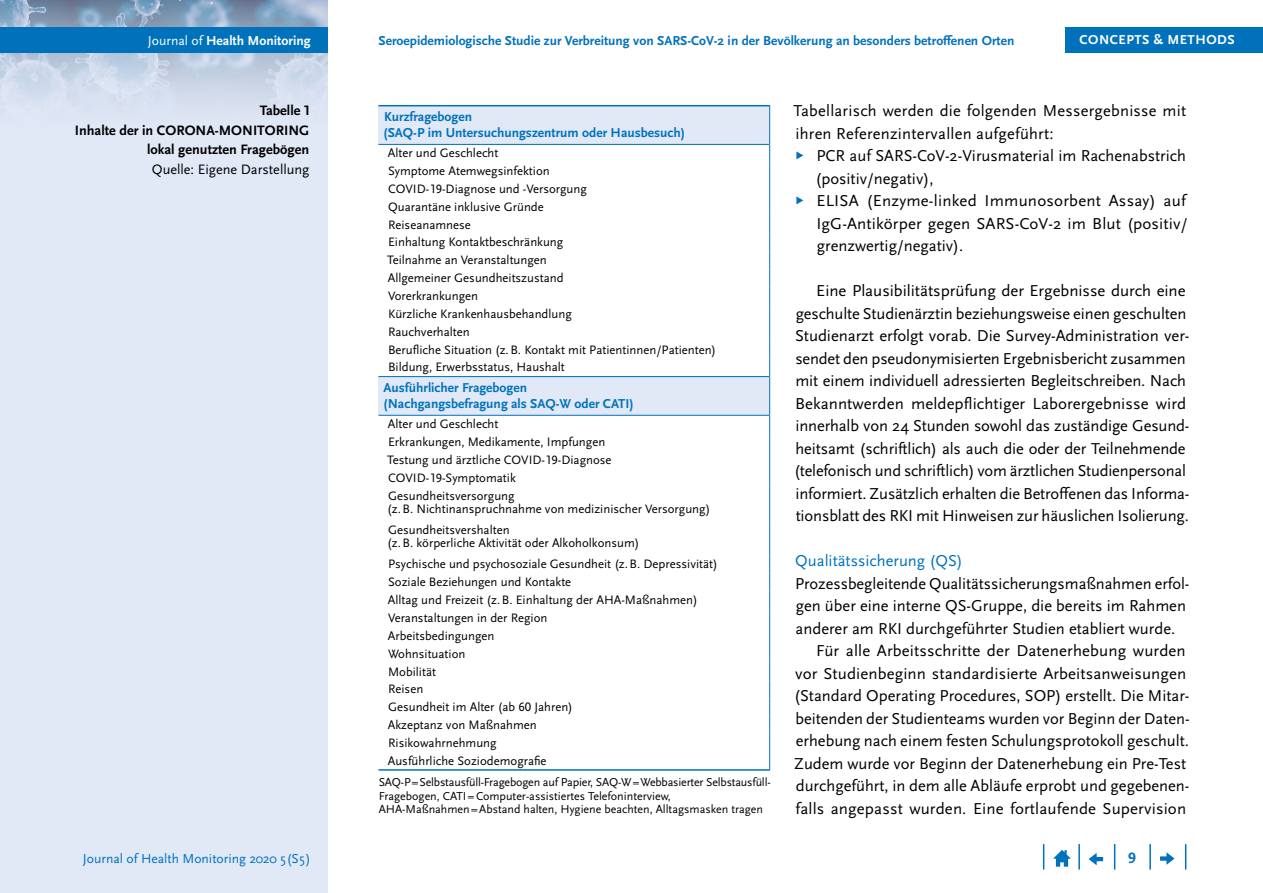
<style>
.page{position:relative;width:1263px;height:893px;background:#fff}
.page>*{position:absolute;margin:0;border:0;box-sizing:border-box;transform-origin:0 0}
.t1{font:16.5px/22.5px "Scala Sans Pro";color:#000}
.t2{font:16.5px "Scala Sans Pro";color:#0072bc}
.t3{font:700 15.75px "Scala Sans Pro";color:#0072bc}
.t4{font:700 14.25px/19.5px "Scala Sans Pro";color:#000;text-align:right}
.t5{font:14.25px "Scala Sans Pro";color:#000}
.t6{font:13.65px "Scala Sans Pro";color:#0072bc}
.t7{font:700 13.65px "Scala Sans Pro";color:#fff}
.t8{font:700 13.5px/16.5px "Scala Sans Pro";color:#0072bc}
.t9{font:700 13.5px "Scala Sans Pro";letter-spacing:.04em;color:#fff}
.t10{font:12.75px/17.9px "Scala Sans Pro";color:#000}
.t11{font:12px/13.5px "Scala Sans Pro";color:#000}
.s1{font-weight:400}
</style>
<div class="page">
<div style="left:0;top:0;width:327px;height:893px;background:#e1e8f6"></div>
<img style="left:0;top:0;width:327px;height:103px">
<div style="left:0;top:28px;width:327px;height:25px;background:#0072bc"></div>
<svg style="left:1185px;top:844px;width:1px;height:26px"></svg>
<hr style="left:1149px;top:844px;width:2px;height:26px;background:#0072bc">
<svg style="left:1114px;top:844px;width:1px;height:26px"></svg>
<hr style="left:1078px;top:844px;width:2px;height:26px;background:#0072bc">
<svg style="left:1043px;top:844px;width:1px;height:26px"></svg>
<svg style="left:1053px;top:850px;width:18px;height:17px"></svg>
<svg style="left:1089px;top:853px;width:14px;height:12px"></svg>
<svg style="left:1160px;top:852px;width:14px;height:13px"></svg>
<div style="left:1065px;top:28px;width:198px;height:25px;background:#0072bc"></div>
<div style="left:378px;top:106px;width:392px;height:38px;background:#e1e8f6"></div>
<div style="left:378px;top:377px;width:392px;height:38px;background:#e1e8f6"></div>
<hr style="left:378px;top:376px;width:391px;height:1px;background:#0072bc">
<hr style="left:378px;top:415px;width:391px;height:1px;background:#0072bc">
<hr style="left:769px;top:105px;width:1px;height:39px;background:#0072bc">
<svg style="left:769px;top:144px;width:1px;height:233px"></svg>
<hr style="left:769px;top:377px;width:1px;height:38px;background:#0072bc">
<svg style="left:769px;top:415px;width:1px;height:72px"></svg>
<hr style="left:769px;top:487px;width:1px;height:34px;background:#0072bc">
<hr style="left:769px;top:521px;width:1px;height:35px;background:#0072bc">
<svg style="left:769px;top:556px;width:1px;height:215px"></svg>
<hr style="left:378px;top:769px;width:391px;height:2px;background:#0072bc">
<hr style="left:378px;top:105px;width:391px;height:1px;background:#0072bc">
<hr style="left:378px;top:144px;width:391px;height:1px;background:#0072bc">
<p class="t7" style="left:148px;top:33px;width:164px"><span class="s1">Journal of</span> Health Monitoring</p>
<p class="t8" style="left:378px;top:33px;width:637px">Seroepidemiologische Studie zur Verbreitung von SARS-CoV-2 in der Bevölkerung an besonders betroffenen Orten</p>
<p class="t9" style="left:1079px;top:32px;width:157px">CONCEPTS &amp; METHODS</p>
<p class="t4" style="left:75px;top:101px;width:236px">Tabelle 1<br>Inhalte der in CORONA-MONITORING lokal genutzten Fragebögen</p>
<p class="t5" style="left:152px;top:161px;width:159px">Quelle: Eigene Darstellung</p>
<p class="t8" style="left:384px;top:108px;width:303px">Kurzfragebogen<br>(SAQ-P im Untersuchungszentrum oder Hausbesuch)</p>
<p class="t10" style="left:387px;top:144px;width:331px">Alter und Geschlecht<br>Symptome Atemwegsinfektion<br>COVID-19-Diagnose und -Versorgung<br>Quarantäne inklusive Gründe<br>Reiseanamnese<br>Einhaltung Kontaktbeschränkung<br>Teilnahme an Veranstaltungen<br>Allgemeiner Gesundheitszustand<br>Vorerkrankungen<br>Kürzliche Krankenhausbehandlung<br>Rauchverhalten<br>Berufliche Situation (z.B. Kontakt mit Patientinnen/Patienten)<br>Bildung, Erwerbsstatus, Haushalt</p>
<p class="t8" style="left:383px;top:379px;width:252px">Ausführlicher Fragebogen (Nachgangsbefragung als SAQ-W oder CATI)</p>
<p class="t10" style="left:387px;top:415px;width:226px">Alter und Geschlecht<br>Erkrankungen, Medikamente, Impfungen<br>Testung und ärztliche COVID-19-Diagnose<br>COVID-19-Symptomatik<br>Gesundheitsversorgung</p>
<p class="t10" style="left:387px;top:498px;width:325px;line-height:21px">(z.B. Nichtinanspruchnahme von medizinischer Versorgung)<br>Gesundheitsvershalten</p>
<p class="t10" style="left:387px;top:533px;width:332px;line-height:21px">(z.B. körperliche Aktivität oder Alkoholkonsum)<br>Psychische und psychosoziale Gesundheit (z.B. Depressivität)</p>
<p class="t10" style="left:388px;top:573px;width:311px">Soziale Beziehungen und Kontakte<br>Alltag und Freizeit (z.B. Einhaltung der AHA-Maßnahmen)<br>Veranstaltungen in der Region<br>Arbeitsbedingungen<br>Wohnsituation<br>Mobilität<br>Reisen<br>Gesundheit im Alter (ab 60 Jahren)<br>Akzeptanz von Maßnahmen<br>Risikowahrnehmung<br>Ausführliche Soziodemografie</p>
<p class="t11" style="left:379px;top:775px;width:393px">SAQ-P = Selbstausfüll-Fragebogen auf Papier, SAQ-W = Webbasierter Selbstausfüll-<br>Fragebogen, CATI = Computer-assistiertes Telefoninterview,<br>AHA-Maßnahmen = Abstand halten, Hygiene beachten, Alltagsmasken tragen</p>
<p class="t1" style="left:794px;top:99px;width:394px">Tabellarisch werden die folgenden Messergebnisse mit ihren Referenzintervallen aufgeführt:</p>
<p class="t1" style="left:815px;top:144px;width:374px">PCR auf SARS-CoV-2-Virusmaterial im Rachenabstrich (positiv/negativ),<br>ELISA (Enzyme-linked Immunosorbent Assay) auf IgG-Antikörper gegen SARS-CoV-2 im Blut (positiv/ grenzwertig/negativ).</p>
<p class="t1" style="left:794px;top:279px;width:397px;text-indent:22px">Eine Plausibilitätsprüfung der Ergebnisse durch eine geschulte Studienärztin beziehungsweise einen geschulten Studienarzt erfolgt vorab. Die Survey-Administration ver&shy;sendet den pseudonymisierten Ergebnisbericht zusammen mit einem individuell adressierten Begleitschreiben. Nach Bekanntwerden meldepflichtiger Laborergebnisse wird innerhalb von 24 Stunden sowohl das zuständige Gesund&shy;heitsamt (schriftlich) als auch die oder der Teilnehmende (telefonisch und schriftlich) vom ärztlichen Studienpersonal informiert. Zusätzlich erhalten die Betroffenen das Informa&shy;tionsblatt des RKI mit Hinweisen zur häuslichen Isolierung.</p>
<p class="t2" style="left:795px;top:551px;width:169px">Qualitätssicherung (QS)</p>
<p class="t1" style="left:795px;top:572px;width:396px">Prozessbegleitende Qualitätssicherungsmaßnahmen erfol-</p>
<p class="t1" style="left:796px;top:594px;width:392px">gen über eine interne QS-Gruppe, die bereits im Rahmen</p>
<p class="t1" style="left:796px;top:617px;width:381px">anderer am RKI durchgeführter Studien etabliert wurde.</p>
<p class="t1" style="left:816px;top:639px;width:371px">Für alle Arbeitsschritte der Datenerhebung wurden</p>
<p class="t1" style="left:795px;top:662px;width:393px">vor Studienbeginn standardisierte Arbeitsanweisungen</p>
<p class="t1" style="left:794px;top:684px;width:397px">(Standard Operating Procedures, SOP) erstellt. Die Mitar-</p>
<p class="t1" style="left:795px;top:707px;width:394px">beitenden der Studienteams wurden vor Beginn der Daten-</p>
<p class="t1" style="left:796px;top:729px;width:395px">erhebung nach einem festen Schulungsprotokoll geschult.</p>
<p class="t1" style="left:794px;top:752px;width:393px">Zudem wurde vor Beginn der Datenerhebung ein Pre-Test</p>
<p class="t1" style="left:796px;top:774px;width:395px">durchgeführt, in dem alle Abläufe erprobt und gegebenen-</p>
<p class="t1" style="left:795px;top:797px;width:392px">falls angepasst wurden. Eine fortlaufende Supervision</p>
<p class="t6" style="left:83px;top:850px;width:229px">Journal of Health Monitoring 2020 5(S5)</p>
<p class="t3" style="left:1128px;top:849px;width:9px">9</p>
</div>
